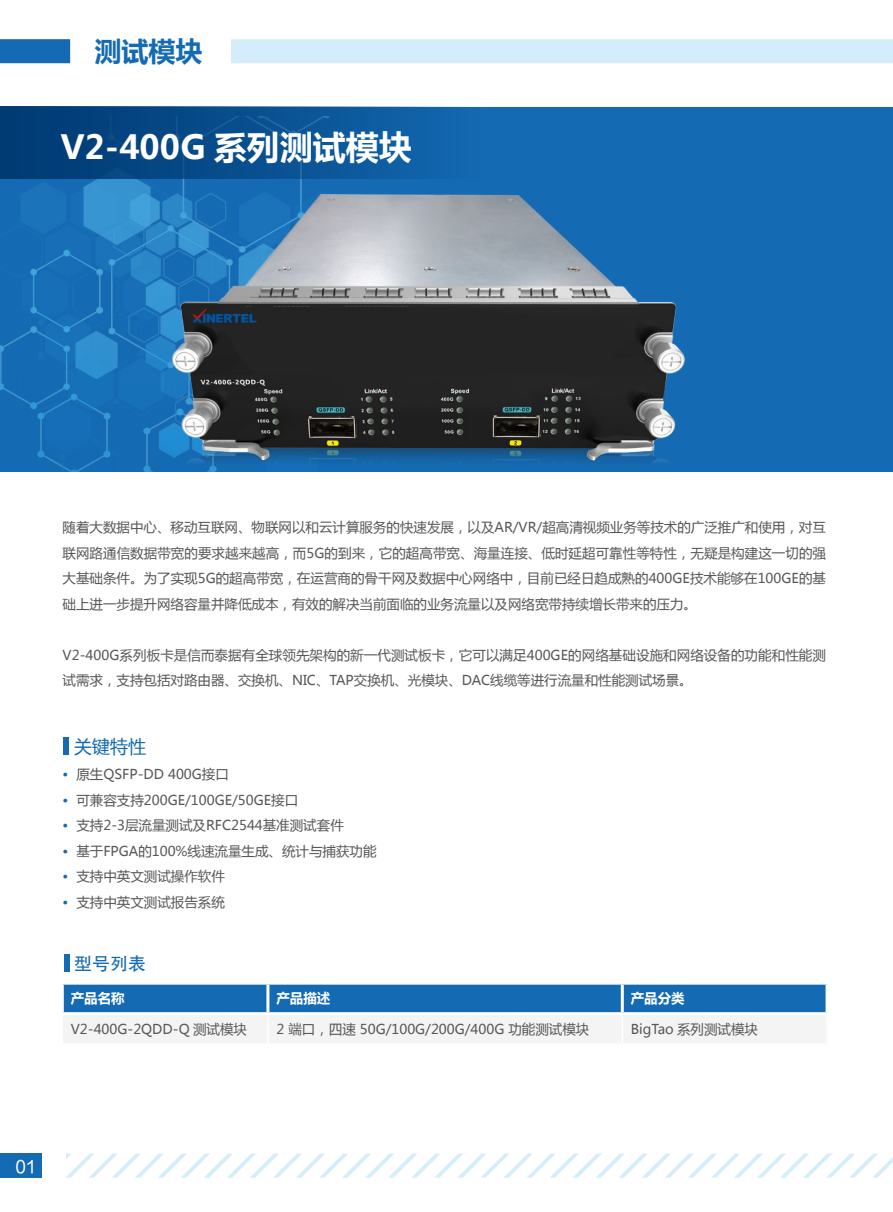
<style>
.page{position:relative;width:893px;height:1212px;background:#fff}
.page>*{position:absolute;margin:0;border:0;box-sizing:border-box;transform-origin:0 0}
.t1{font:700 33px "Microsoft Ya Hei";color:#fff}
.t2{font:700 27px "Microsoft Ya Hei";color:#146ab3}
.t3{font:18px "Microsoft Ya Hei";color:#146ab3}
.t4{font:18px "FZHTJW GB1 0";color:#146ab3}
.t5{font:18px "FZHTJW GB1 0";color:#fff}
.t6{font:13.5px/25.5px "Microsoft Ya Hei";color:#595757}
.t7{font:700 13.5px "Microsoft Ya Hei";color:#fff}
.s1{font-weight:700;color:#146ab3}
</style>
<div class="page">
<div style="left:0;top:1154px;width:43px;height:24px;background:#146ab3"></div>
<div style="left:231px;top:39px;width:662px;height:24px;background:#d3edfb"></div>
<div style="left:0;top:39px;width:70px;height:24px;background:#146ab3"></div>
<svg style="left:66px;top:1153px;width:827px;height:25px"></svg>
<div style="left:42px;top:1150px;width:23px;height:35px;background:#fff"></div>
<div style="left:63px;top:738px;width:6px;height:17px;background:#146ab3"></div>
<div style="left:0;top:108px;width:893px;height:364px;background:#146ab3"></div>
<img style="left:0;top:179px;width:453px;height:292px">
<div style="left:64px;top:954px;width:6px;height:17px;background:#146ab3"></div>
<div style="left:0;top:107px;width:480px;height:72px;background:linear-gradient(to right,#003870,#1367af)"></div>
<img style="left:101px;top:164px;width:649px;height:303px">
<svg style="left:63px;top:984px;width:763px;height:59px"></svg>
<hr style="left:267px;top:1015px;width:2px;height:28px;background:#fff">
<hr style="left:621px;top:1015px;width:2px;height:28px;background:#fff">
<hr style="left:61px;top:984px;width:3px;height:28px;background:#fff">
<hr style="left:61px;top:1012px;width:207px;height:3px;background:#fff">
<hr style="left:266px;top:984px;width:3px;height:28px;background:#fff">
<hr style="left:268px;top:1012px;width:354px;height:3px;background:#fff">
<hr style="left:621px;top:984px;width:3px;height:28px;background:#fff">
<hr style="left:825px;top:984px;width:3px;height:28px;background:#fff">
<hr style="left:622px;top:1012px;width:206px;height:3px;background:#fff">
<h2 class="t2" style="left:95px;top:33px;width:109px">测试模块</h2>
<h1 class="t1" style="left:61px;top:124px;width:352px">V2-400G 系列测试模块</h1>
<p class="t6" style="left:63px;top:514px;width:765px;text-align:justify">随着大数据中心、移动互联网、物联网以和云计算服务的快速发展，以及AR/VR/超高清视频业务等技术的广泛推广和使用，对互联网路通信数据带宽的要求越来越高，而5G的到来，它的超高带宽、海量连接、低时延超可靠性等特性，无疑是构建这一切的强大基础条件。为了实现5G的超高带宽，在运营商的骨干网及数据中心网络中，目前已经日趋成熟的400GE技术能够在100GE的基础上进一步提升网络容量并降低成本，有效的解决当前面临的业务流量以及网络宽带持续增长带来的压力。</p>
<p class="t6" style="left:63px;top:642px;width:765px">V2-400G系列板卡是信而泰据有全球领先架构的新一代测试板卡，它可以满足400GE的网络基础设施和网络设备的功能和性能测试需求，支持包括对路由器、交换机、NIC、TAP交换机、光模块、DAC线缆等进行流量和性能测试场景。</p>
<h3 class="t3" style="left:74px;top:734px;width:74px">关键特性</h3>
<p class="t6" style="left:63px;top:761px;width:316px"><span class="s1">·</span> 原生QSFP-DD 400G接口<br><span class="s1">·</span> 可兼容支持200GE/100GE/50GE接口<br><span class="s1">·</span> 支持2-3层流量测试及RFC2544基准测试套件<br><span class="s1">·</span> 基于FPGA的100%线速流量生成、统计与捕获功能<span class="s1">·</span> 支持中英文测试操作软件<br><span class="s1">·</span> 支持中英文测试报告系统</p>
<h3 class="t4" style="left:74px;top:954px;width:73px">型号列表</h3>
<p class="t7" style="left:71px;top:989px;width:55px">产品名称</p>
<p class="t7" style="left:276px;top:989px;width:55px">产品描述</p>
<p class="t7" style="left:631px;top:989px;width:55px">产品分类</p>
<p class="t6" style="left:71px;top:1016px;width:178px">V2-400G-2QDD-Q 测试模块</p>
<p class="t6" style="left:276px;top:1016px;width:314px">2 端口，四速 50G/100G/200G/400G 功能测试模块</p>
<p class="t6" style="left:631px;top:1016px;width:129px">BigTao 系列测试模块</p>
<h3 class="t5" style="left:16px;top:1157px;width:21px">01</h3>
</div>
